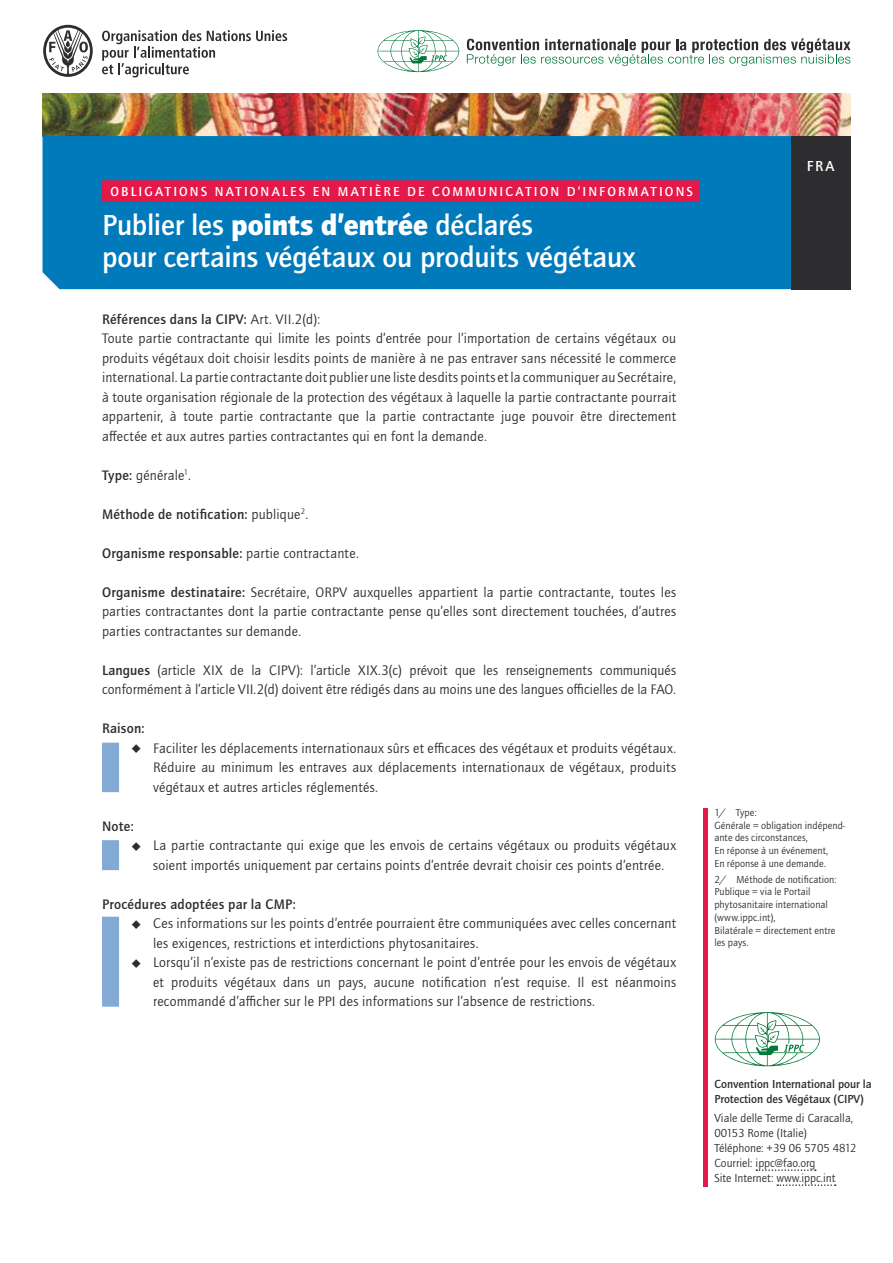
<style>
.page{position:relative;width:893px;height:1263px;background:#fff}
.page>*{position:absolute;margin:0;border:0;box-sizing:border-box;transform-origin:0 0}
.t1{font:500 30px/31.5px "Quay Sans ITC Std";color:#fff}
.t2{font:500 15px "Quay Sans ITC Std";color:#fff}
.t3{font:14.25px/19.5px "Quay Sans ITC Std";letter-spacing:.015em;color:#2d2c2e}
.t4{font:500 14.25px "Quay Sans ITC Std";letter-spacing:.015em;color:#2d2c2e}
.t5{font:500 13.5px "Quay Sans ITC Std";letter-spacing:.16em;color:#fff}
.t6{font:12px/15px "Quay Sans ITC Std";color:#2d2c2e}
.t7{font:500 12px/15px "Quay Sans ITC Std";color:#2d2c2e}
.t8{font:10.5px/12.8px "Quay Sans ITC Std";letter-spacing:.005em;color:#2d2c2e}
.s1{font-weight:900}
.s2{font-weight:500}
.s3{font-weight:400}
.s4{font-family:"European Pi One";font-size:9px}
</style>
<div class="page">
<img style="left:43px;top:94px;width:807px;height:42px">
<div style="left:43px;top:136px;width:748px;height:153px;background:#007abb"></div>
<div style="left:791px;top:136px;width:59px;height:153px;background:#2d2c2e"></div>
<svg style="left:756px;top:1169px;width:60px;height:2px"></svg>
<svg style="left:777px;top:1184px;width:59px;height:2px"></svg>
<svg style="left:715px;top:1012px;width:105px;height:54px"></svg>
<hr style="left:704px;top:808px;width:4px;height:378px;background:#e31949">
<svg style="left:43px;top:25px;width:50px;height:52px"></svg>
<svg style="left:102px;top:30px;width:185px;height:47px"></svg>
<svg style="left:378px;top:30px;width:81px;height:42px"></svg>
<svg style="left:467px;top:38px;width:383px;height:28px"></svg>
<div style="left:102px;top:180px;width:597px;height:21px;background:#e31949"></div>
<div style="left:102px;top:743px;width:17px;height:49px;background:#83a9d5"></div>
<div style="left:102px;top:840px;width:17px;height:30px;background:#83a9d5"></div>
<div style="left:102px;top:917px;width:17px;height:90px;background:#83a9d5"></div>
<p class="t5" style="left:111px;top:184px;width:584px">Obligations nationales en mati ère de communic ation d’informations</p>
<h1 class="t1" style="left:102px;top:210px;width:535px">Publier les <span class="s1">points d’entrée</span> déclarés<br>pour certains végétaux ou produits végétaux</h1>
<p class="t3" style="left:102px;top:309px;width:576px"><span class="s2">Références dans la CIPV:</span> Art. VII.2(d):<br>Toute partie contractante qui limite les points d’entrée pour l’importation de certains végétaux ou produits végétaux doit choisir lesdits points de manière à ne pas entraver sans nécessité le commerce international. La partie contractante doit publier une liste desdits points et la communiquer au Secrétaire, à toute organisation régionale de la protection des végétaux à laquelle la partie contractante pourrait appartenir, à toute partie contractante que la partie contractante juge pouvoir être directement affectée et aux autres parties contractantes qui en font la demande.</p>
<p class="t3" style="left:102px;top:465px;width:90px"><span class="s2">Type:</span> générale<sup>1</sup>.</p>
<p class="t4" style="left:102px;top:506px;width:208px">Méthode de notification: <span class="s3">publique</span><sup>2</sup><span class="s3">.</span></p>
<p class="t4" style="left:102px;top:545px;width:258px">Organisme responsable: <span class="s3">partie contractante.</span></p>
<p class="t3" style="left:102px;top:582px;width:576px;text-align:justify"><span class="s2">Organisme destinataire:</span> Secrétaire, ORPV auxquelles appartient la partie contractante, toutes les parties contractantes dont la partie contractante pense qu’elles sont directement touchées, d’autres parties contractantes sur demande.</p>
<p class="t3" style="left:102px;top:660px;width:576px"><span class="s2">Langues</span> (article XIX de la CIPV): l’article XIX.3(c) prévoit que les renseignements communiqués conformément à l’article VII.2(d) doivent être rédigés dans au moins une des langues officielles de la FAO.</p>
<p class="t4" style="left:102px;top:720px;width:44px">Raison:</p>
<p class="t3" style="left:132px;top:738px;width:546px"><span class="s4">+</span> Faciliter les déplacements internationaux sûrs et efficaces des végétaux et produits végétaux.</p>
<p class="t3" style="left:153px;top:758px;width:525px">Réduire au minimum les entraves aux déplacements internationaux de végétaux, produits</p>
<p class="t3" style="left:153px;top:777px;width:226px">végétaux et autres articles réglementés.</p>
<p class="t4" style="left:102px;top:818px;width:33px">Note:</p>
<p class="t3" style="left:132px;top:836px;width:546px"><span class="s4">+</span> La partie contractante qui exige que les envois de certains végétaux ou produits végétaux</p>
<p class="t3" style="left:153px;top:855px;width:513px">soient importés uniquement par certains points d’entrée devrait choisir ces points d’entrée.</p>
<p class="t4" style="left:102px;top:896px;width:195px">Procédures adoptées par la CMP:</p>
<p class="t3" style="left:132px;top:914px;width:546px"><span class="s4">+</span> Ces informations sur les points d’entrée pourraient être communiquées avec celles concernant</p>
<p class="t3" style="left:153px;top:933px;width:327px">les exigences, restrictions et interdictions phytosanitaires.</p>
<p class="t3" style="left:132px;top:953px;width:546px"><span class="s4">+</span> Lorsqu’il n’existe pas de restrictions concernant le point d’entrée pour les envois de végétaux</p>
<p class="t3" style="left:153px;top:972px;width:525px">et produits végétaux dans un pays, aucune notification n’est requise. Il est néanmoins</p>
<p class="t3" style="left:153px;top:992px;width:443px">recommandé d’afficher sur le PPI des informations sur l’absence de restrictions.</p>
<p class="t2" style="left:807px;top:158px;width:29px">fra</p>
<p class="t8" style="left:714px;top:806px;width:132px">1/ Type:<br>Générale = obligation indépend&shy;ante des circonstances,<br>En réponse à un événement,<br>En réponse à une demande.</p>
<p class="t8" style="left:714px;top:873px;width:124px">2/ Méthode de notification:<br>Publique = via le Portail phytosanitaire international (www.ippc.int),<br>Bilatérale = directement entre les pays.</p>
<p class="t7" style="left:714px;top:1076px;width:159px">Convention International pour la<br>Protection des Végétaux (CIPV)</p>
<p class="t6" style="left:714px;top:1111px;width:144px">Viale delle Terme di Caracalla,<br>00153 Rome (Italie)<br>Téléphone: +39 06 5705 4812<br>Courriel: ippc@fao.org<br>Site Internet: www.ippc.int</p>
</div>
